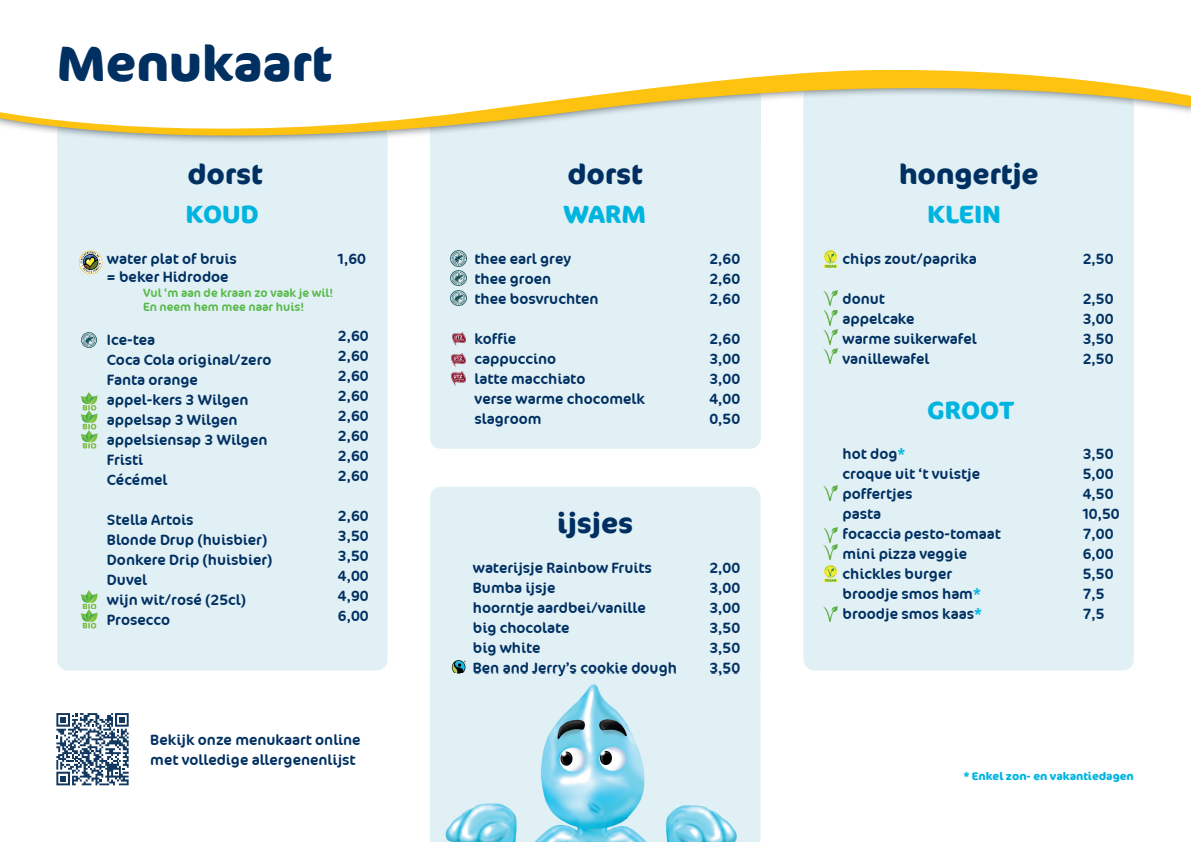
<style>
.page{position:relative;width:1191px;height:842px;background:#fff}
.page>*{position:absolute;margin:0;border:0;box-sizing:border-box;transform-origin:0 0}
.t1{font:700 49.8px "Cocon";color:#003062}
.t2{font:700 27.9px "Cocon";color:#003062}
.t3{font:700 25px "Cocon";color:#00b4e0}
.t4{font:15px/20px "Cocon";color:#003062}
.t5{font:12px/14.4px "Cocon";color:#56b947}
.t6{font:700 11px "Cocon";color:#00b4e0}
.s1{color:#00b4e0}
</style>
<div class="page">
<div style="left:803px;top:57px;width:330px;height:613px;background:#e1f0f5;border-radius:11px"></div>
<div style="left:430px;top:487px;width:330px;height:186px;background:#e1f0f5"></div>
<div style="left:57px;top:57px;width:330px;height:613px;background:#e1f0f5;border-radius:11px"></div>
<div style="left:430px;top:57px;width:331px;height:392px;background:#e1f0f5;border-radius:11px"></div>
<svg style="left:60px;top:57px;width:1074px;height:95px;fill:#fff"></svg>
<svg style="left:0;top:61px;width:1191px;height:87px"></svg>
<svg style="left:56px;top:713px;width:73px;height:72px"></svg>
<svg style="left:79px;top:251px;width:23px;height:23px"></svg>
<img style="left:80px;top:392px;width:18px;height:57px">
<img style="left:80px;top:590px;width:18px;height:38px">
<img style="left:450px;top:661px;width:16px;height:12px">
<img style="left:823px;top:290px;width:14px;height:15px">
<img style="left:823px;top:310px;width:14px;height:15px">
<img style="left:823px;top:330px;width:14px;height:15px">
<img style="left:823px;top:349px;width:14px;height:15px">
<img style="left:823px;top:528px;width:14px;height:14px">
<img style="left:823px;top:486px;width:14px;height:15px">
<img style="left:823px;top:545px;width:14px;height:15px">
<img style="left:823px;top:606px;width:14px;height:15px">
<img style="left:824px;top:251px;width:13px;height:16px">
<img style="left:824px;top:565px;width:13px;height:17px">
<img style="left:430px;top:673px;width:331px;height:169px">
<img style="left:474px;top:673px;width:202px;height:3px">
<img style="left:710px;top:673px;width:29px;height:3px">
<svg style="left:450px;top:673px;width:16px;height:2px"></svg>
<img style="left:451px;top:251px;width:15px;height:15px">
<img style="left:81px;top:332px;width:16px;height:16px">
<img style="left:451px;top:270px;width:15px;height:16px">
<img style="left:451px;top:290px;width:15px;height:16px">
<img style="left:452px;top:332px;width:13px;height:14px">
<svg style="left:452px;top:353px;width:13px;height:13px"></svg>
<svg style="left:452px;top:372px;width:13px;height:13px"></svg>
<h1 class="t1" style="left:57px;top:34px;width:277px">Menukaart</h1>
<h2 class="t2" style="left:187px;top:158px;width:77px">dorst</h2>
<h2 class="t2" style="left:567px;top:158px;width:77px">dorst</h2>
<h2 class="t2" style="left:899px;top:158px;width:141px">hongertje</h2>
<h3 class="t3" style="left:185px;top:199px;width:75px">KOUD</h3>
<h3 class="t3" style="left:563px;top:199px;width:84px">WARM</h3>
<h3 class="t3" style="left:927px;top:199px;width:75px">KLEIN</h3>
<p class="t4" style="left:107px;top:250px;width:131px;line-height:18px">water plat of bruis = beker Hidrodoe</p>
<p class="t5" style="left:143px;top:286px;width:192px">Vul ‘m aan de kraan zo vaak je wil!<br>En neem hem mee naar huis!</p>
<p class="t4" style="left:107px;top:331px;width:166px">Ice-tea<br>Coca Cola original/zero<br>Fanta orange appel-kers 3 Wilgen appelsap 3 Wilgen appelsiensap 3 Wilgen<br>Fristi<br>Cécémel</p>
<p class="t4" style="left:107px;top:511px;width:167px">Stella Artois<br>Blonde Drup (huisbier)<br>Donkere Drip (huisbier)<br>Duvel<br>wijn wit/rosé (25cl)<br>Prosecco</p>
<p class="t4" style="left:338px;top:249px;width:30px">1,60</p>
<p class="t4" style="left:338px;top:326px;width:32px;text-align:justify">2,60<br>2,60<br>2,60<br>2,60<br>2,60<br>2,60<br>2,60<br>2,60</p>
<p class="t4" style="left:338px;top:506px;width:32px;text-align:justify">2,60<br>3,50<br>3,50<br>4,00<br>4,90<br>6,00</p>
<p class="t4" style="left:150px;top:730px;width:212px">Bekijk onze menukaart online met volledige allergenenlijst</p>
<p class="t4" style="left:474px;top:249px;width:126px">thee earl grey thee groen<br>thee bosvruchten</p>
<p class="t4" style="left:474px;top:329px;width:172px">koffie<br>cappuccino<br>latte macchiato<br>verse warme chocomelk slagroom</p>
<p class="t4" style="left:709px;top:249px;width:32px;text-align:justify">2,60<br>2,60<br>2,60</p>
<p class="t4" style="left:709px;top:329px;width:32px;text-align:justify">2,60<br>3,00<br>3,00<br>4,00<br>0,50</p>
<h2 class="t2" style="left:557px;top:507px;width:77px">ijsjes</h2>
<p class="t4" style="left:473px;top:558px;width:205px">waterijsje Rainbow Fruits<br>Bumba ijsje<br>hoorntje aardbei/vanille<br>big chocolate<br>big white<br>Ben and Jerry’s cookie dough</p>
<p class="t4" style="left:709px;top:558px;width:32px;text-align:justify">2,00<br>3,00<br>3,00<br>3,50<br>3,50<br>3,50</p>
<p class="t4" style="left:842px;top:249px;width:136px">chips zout/paprika</p>
<p class="t4" style="left:842px;top:289px;width:136px">donut<br>appelcake<br>warme suikerwafel vanillewafel</p>
<h3 class="t3" style="left:927px;top:395px;width:89px">GROOT</h3>
<p class="t4" style="left:842px;top:444px;width:160px">hot dog<span class="s1">*<br></span>croque uit ‘t vuistje poffertjes<br>pasta<br>focaccia pesto-tomaat mini pizza veggie chickles burger broodje smos ham<span class="s1">* </span>broodje smos kaas<span class="s1">*</span></p>
<p class="t4" style="left:1082px;top:249px;width:32px">2,50</p>
<p class="t4" style="left:1082px;top:289px;width:32px;text-align:justify">2,50<br>3,00<br>3,50<br>2,50</p>
<p class="t4" style="left:1082px;top:444px;width:38px">3,50<br>5,00<br>4,50<br>10,50<br>7,00<br>6,00<br>5,50<br>7,5<br>7,5</p>
<p class="t6" style="left:963px;top:769px;width:172px">* Enkel zon- en vakantiedagen</p>
</div>
